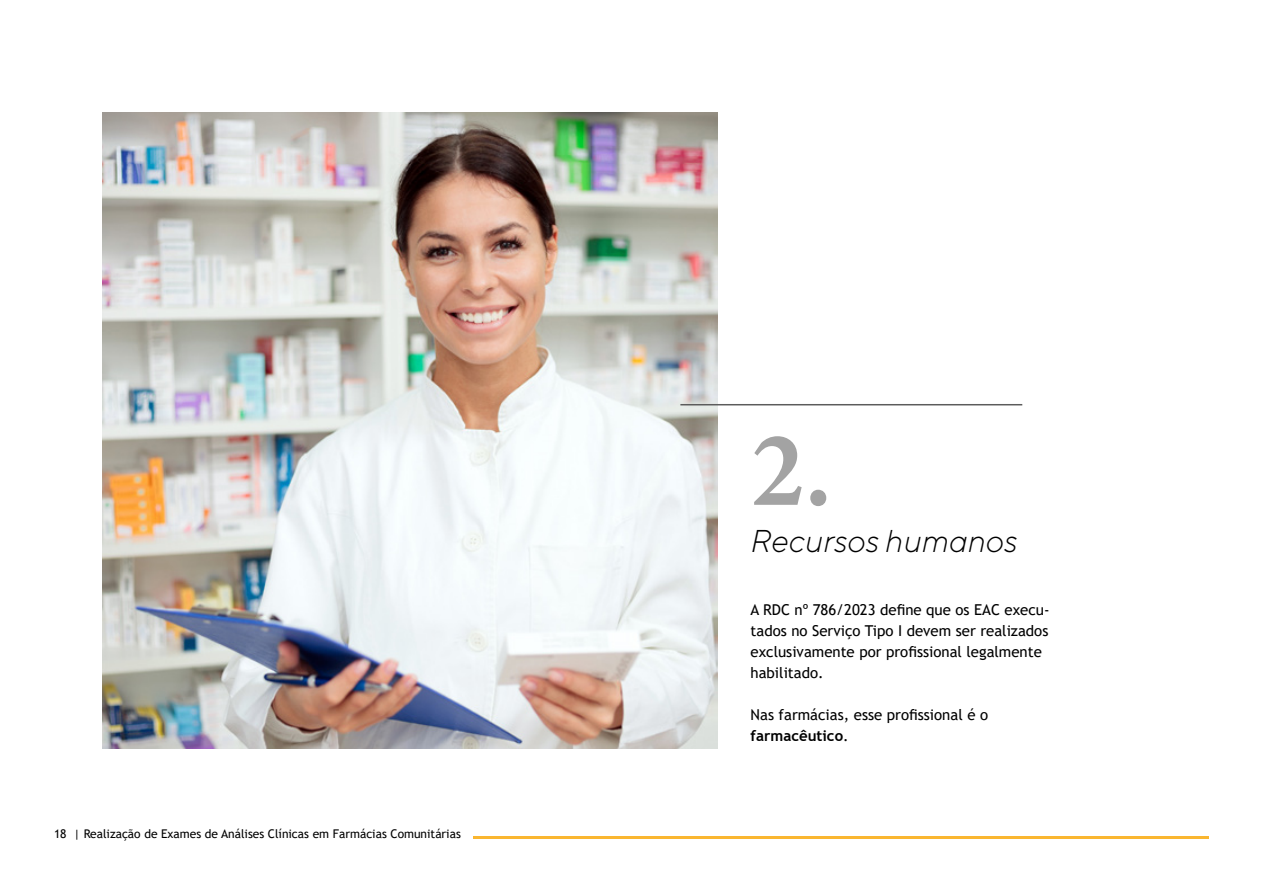
<style>
.page{position:relative;width:1263px;height:893px;background:#fff}
.page>*{position:absolute;margin:0;border:0;box-sizing:border-box;transform-origin:0 0}
.t1{font:700 108px "Minion Pro";color:#a3a3a3}
.t2{font:italic 300 31.5px "TT Norms";color:#000}
.t3{font:15px/21px "Trebuchet MS";color:#000}
.t4{font:12px "Trebuchet MS";color:#000}
.s1{font-weight:700}
</style>
<div class="page">
<hr style="left:473px;top:837px;width:736px;height:2px;background:#fab630">
<img style="left:102px;top:112px;width:616px;height:637px">
<hr style="left:680px;top:404px;width:342px;height:1px;background:#5c5c5c">
<p class="t4" style="left:54px;top:826px;width:408px">18 | Realização de Exames de Análises Clínicas em Farmácias Comunitárias</p>
<h1 class="t1" style="left:750px;top:394px;width:83px">2.</h1>
<h2 class="t2" style="left:750px;top:522px;width:269px">Recursos humanos</h2>
<p class="t3" style="left:750px;top:599px;width:301px">A RDC nº 786/2023 define que os EAC execu&shy;tados no Serviço Tipo I devem ser realizados exclusivamente por profissional legalmente habilitado.</p>
<p class="t3" style="left:750px;top:704px;width:239px">Nas farmácias, esse profissional é o <span class="s1">farmacêutico</span>.</p>
</div>
